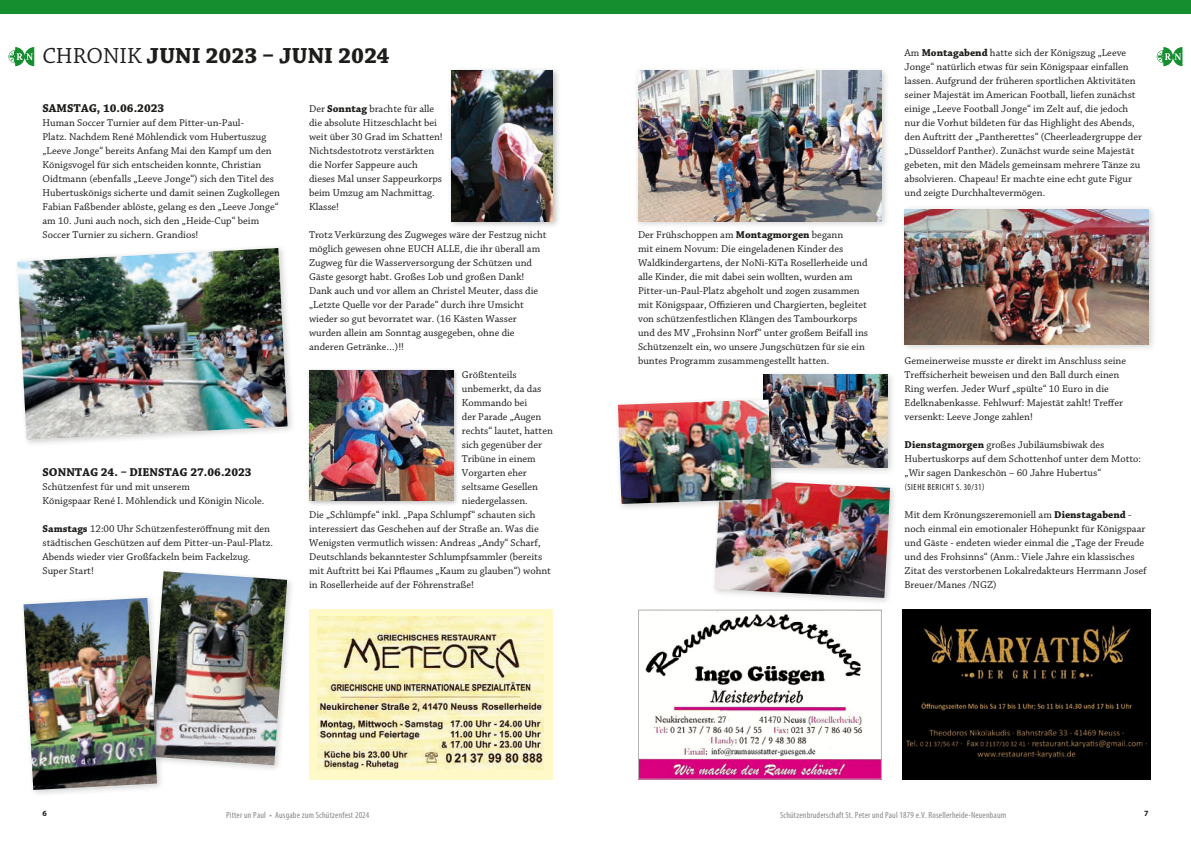
<style>
.page{position:relative;width:1191px;height:842px;background:#fff}
.page>*{position:absolute;margin:0;border:0;box-sizing:border-box;transform-origin:0 0}
.t1{font:700 23px "Chaparral Pro";color:#1d1d1b}
.t2{font:700 12px "Chaparral Pro";color:#1d1d1b}
.t3{font:10.5px/14px "Chaparral Pro";color:#1d1d1b}
.t4{font:condensed 9px "Myriad Pro";letter-spacing:.02em;color:#878787}
.t5{font:condensed 9px "Myriad Pro";letter-spacing:.06em;color:#1d1d1b}
.t6{font:700 8px "Myriad Pro";color:#1d1d1b}
.s1{font-weight:400}
.s2{font-weight:700}
</style>
<div class="page">
<div style="left:759px;top:370px;width:136px;height:105px;background:#1d1d1b;opacity:.2"></div>
<img style="left:763px;top:374px;width:124px;height:93px">
<div style="left:710px;top:475px;width:188px;height:131px;background:#1d1d1b;opacity:.2"></div>
<img style="left:714px;top:479px;width:176px;height:119px">
<div style="left:309px;top:609px;width:244px;height:171px;background:#fff9c8"></div>
<img style="left:318px;top:617px;width:225px;height:152px">
<img style="left:640px;top:611px;width:240px;height:167px">
<div style="left:638px;top:609px;width:244px;height:171px;border:1px solid #b2b2b2"></div>
<div style="left:13px;top:244px;width:282px;height:204px;background:#1d1d1b;opacity:.2"></div>
<img style="left:17px;top:248px;width:271px;height:192px">
<div style="left:447px;top:67px;width:114px;height:162px;background:#1d1d1b;opacity:.3"></div>
<img style="left:451px;top:71px;width:102px;height:150px">
<div style="left:614px;top:396px;width:166px;height:116px;background:#1d1d1b;opacity:.2"></div>
<img style="left:618px;top:400px;width:154px;height:104px">
<div style="left:634px;top:67px;width:256px;height:162px;background:#1d1d1b;opacity:.2"></div>
<img style="left:638px;top:71px;width:244px;height:150px">
<div style="left:147px;top:567px;width:148px;height:206px;background:#1d1d1b;opacity:.2"></div>
<img style="left:151px;top:571px;width:136px;height:194px">
<div style="left:20px;top:594px;width:145px;height:204px;background:#1d1d1b;opacity:.2"></div>
<img style="left:24px;top:598px;width:133px;height:192px">
<div style="left:306px;top:367px;width:153px;height:139px;background:#1d1d1b;opacity:.3"></div>
<img style="left:309px;top:370px;width:144px;height:130px">
<div style="left:900px;top:205px;width:256px;height:147px;background:#1d1d1b;opacity:.2"></div>
<img style="left:904px;top:209px;width:244px;height:135px">
<img style="left:902px;top:609px;width:248px;height:171px">
<svg style="left:1156px;top:47px;width:26px;height:19px"></svg>
<svg style="left:9px;top:47px;width:25px;height:19px"></svg>
<div style="left:0;top:0;width:1191px;height:14px;background:#158e30"></div>
<h1 class="t1" style="left:43px;top:43px;width:348px"><span class="s1">CHRONIK</span> JUNI 2023 – JUNI 2024</h1>
<p class="t2" style="left:43px;top:101px;width:123px">SAMSTAG, 10.06.2023</p>
<p class="t3" style="left:43px;top:116px;width:239px">Human Soccer Turnier auf dem Pitter-un-Paul-<br>Platz. Nachdem René Möhlendick vom Hubertuszug „Leeve Jonge“ bereits Anfang Mai den Kampf um den Königsvogel für sich entscheiden konnte, Christian Oidtmann (ebenfalls „Leeve Jonge“) sich den Titel des Hubertuskönigs sicherte und damit seinen Zugkollegen Fabian Faßbender ablöste, gelang es den „Leeve Jonge“ am 10. Juni auch noch, sich den „Heide-Cup“ beim Soccer Turnier zu sichern. Grandios!</p>
<p class="t2" style="left:43px;top:465px;width:211px">SONNTAG 24. – DIENSTAG 27.06.2023</p>
<p class="t3" style="left:43px;top:480px;width:223px">Schützenfest für und mit unserem<br>Königspaar René I. Möhlendick und Königin Nicole.</p>
<p class="t3" style="left:43px;top:522px;width:232px"><span class="s2">Samstags</span> 12:00 Uhr Schützenfesteröffnung mit den städtischen Geschützen auf dem Pitter-un-Paul-Platz.<br>Abends wieder vier Großfackeln beim Fackelzug.<br>Super Start!</p>
<p class="t3" style="left:309px;top:102px;width:135px">Der <span class="s2">Sonntag</span> brachte für alle die absolute Hitzeschlacht bei weit über 30 Grad im Schatten!<br>Nichtsdestotrotz verstärkten die Norfer Sappeure auch dieses Mal unser Sappeurkorps beim Umzug am Nachmittag.<br>Klasse!</p>
<p class="t3" style="left:309px;top:228px;width:239px">Trotz Verkürzung des Zugweges wäre der Festzug nicht möglich gewesen ohne EUCH ALLE, die ihr überall am Zugweg für die Wasserversorgung der Schützen und Gäste gesorgt habt. Großes Lob und großen Dank!<br>Dank auch und vor allem an Christel Meuter, dass die „Letzte Quelle vor der Parade“ durch ihre Umsicht wieder so gut bevorratet war. (16 Kästen Wasser wurden allein am Sonntag ausgegeben, ohne die anderen Getränke…)!!</p>
<p class="t3" style="left:462px;top:368px;width:56px">Größtenteils</p>
<p class="t3" style="left:462px;top:382px;width:81px">unbemerkt, da das</p>
<p class="t3" style="left:462px;top:396px;width:67px">Kommando bei</p>
<p class="t3" style="left:462px;top:410px;width:81px">der Parade „Augen</p>
<p class="t3" style="left:462px;top:424px;width:93px">rechts“ lautet, hatten</p>
<p class="t3" style="left:462px;top:438px;width:82px">sich gegenüber der</p>
<p class="t3" style="left:462px;top:452px;width:75px">Tribüne in einem</p>
<p class="t3" style="left:462px;top:466px;width:66px">Vorgarten eher</p>
<p class="t3" style="left:462px;top:480px;width:78px">seltsame Gesellen</p>
<p class="t3" style="left:462px;top:494px;width:67px">niedergelassen.</p>
<p class="t3" style="left:309px;top:508px;width:228px">Die „Schlümpfe“ inkl. „Papa Schlumpf“ schauten sich</p>
<p class="t3" style="left:309px;top:522px;width:231px">interessiert das Geschehen auf der Straße an. Was die</p>
<p class="t3" style="left:309px;top:536px;width:233px">Wenigsten vermutlich wissen: Andreas „Andy“ Scharf,</p>
<p class="t3" style="left:309px;top:550px;width:235px">Deutschlands bekanntester Schlumpfsammler (bereits</p>
<p class="t3" style="left:309px;top:564px;width:243px">mit Auftritt bei Kai Pflaumes „Kaum zu glauben“) wohnt</p>
<p class="t3" style="left:309px;top:578px;width:166px">in Rosellerheide auf der Föhrenstraße!</p>
<p class="t3" style="left:638px;top:228px;width:231px">Der Frühschoppen am <span class="s2">Montagmorgen</span> begann<br>mit einem Novum: Die eingeladenen Kinder des Waldkindergartens, der NoNi-KiTa Rosellerheide und alle Kinder, die mit dabei sein wollten, wurden am Pitter-un-Paul-Platz abgeholt und zogen zusammen mit Königspaar, Offizieren und Chargierten, begleitet von schützenfestlichen Klängen des Tambourkorps und des MV „Frohsinn Norf“ unter großem Beifall ins Schützenzelt ein, wo unsere Jungschützen für sie ein buntes Programm zusammengestellt hatten.</p>
<p class="t3" style="left:904px;top:46px;width:239px">Am <span class="s2">Montagabend</span> hatte sich der Königszug „Leeve Jonge“ natürlich etwas für sein Königspaar einfallen lassen. Aufgrund der früheren sportlichen Aktivitäten seiner Majestät im American Football, liefen zunächst einige „Leeve Football Jonge“ im Zelt auf, die jedoch nur die Vorhut bildeten für das Highlight des Abends, den Auftritt der „Pantherettes“ (Cheerleadergruppe der „Düsseldorf Panther). Zunächst wurde seine Majestät gebeten, mit den Mädels gemeinsam mehrere Tänze zu absolvieren. Chapeau! Er machte eine echt gute Figur und zeigte Durchhaltevermögen.</p>
<p class="t3" style="left:904px;top:354px;width:223px">Gemeinerweise musste er direkt im Anschluss seine Treffsicherheit beweisen und den Ball durch einen Ring werfen. Jeder Wurf „spülte“ 10 Euro in die Edelknabenkasse. Fehlwurf: Majestät zahlt! Treffer versenkt: Leeve Jonge zahlen!</p>
<p class="t3" style="left:904px;top:438px;width:238px"><span class="s2">Dienstagmorgen</span> großes Jubiläumsbiwak des<br>Hubertuskorps auf dem Schottenhof unter dem Motto: „Wir sagen Dankeschön – 60 Jahre Hubertus“</p>
<p class="t5" style="left:904px;top:482px;width:81px">(SIEHE BERICHT S. 30/31)</p>
<p class="t3" style="left:904px;top:508px;width:244px">Mit dem Krönungszeremoniell am <span class="s2">Dienstagabend</span> - noch einmal ein emotionaler Höhepunkt für Königspaar und Gäste - endeten wieder einmal die „Tage der Freude und des Frohsinns“ (Anm.: Viele Jahre ein klassisches Zitat des verstorbenen Lokalredakteurs Herrmann Josef Breuer/Manes /NGZ)</p>
<p class="t6" style="left:43px;top:808px;width:6px">6</p>
<p class="t4" style="left:226px;top:809px;width:145px">Pitter un Paul • Ausgabe zum Schützenfest 2024</p>
<p class="t4" style="left:780px;top:809px;width:228px">Schützenbruderschaft St. Peter und Paul 1879 e.V. Rosellerheide-Neuenbaum</p>
<p class="t6" style="left:1144px;top:808px;width:6px">7</p>
</div>
